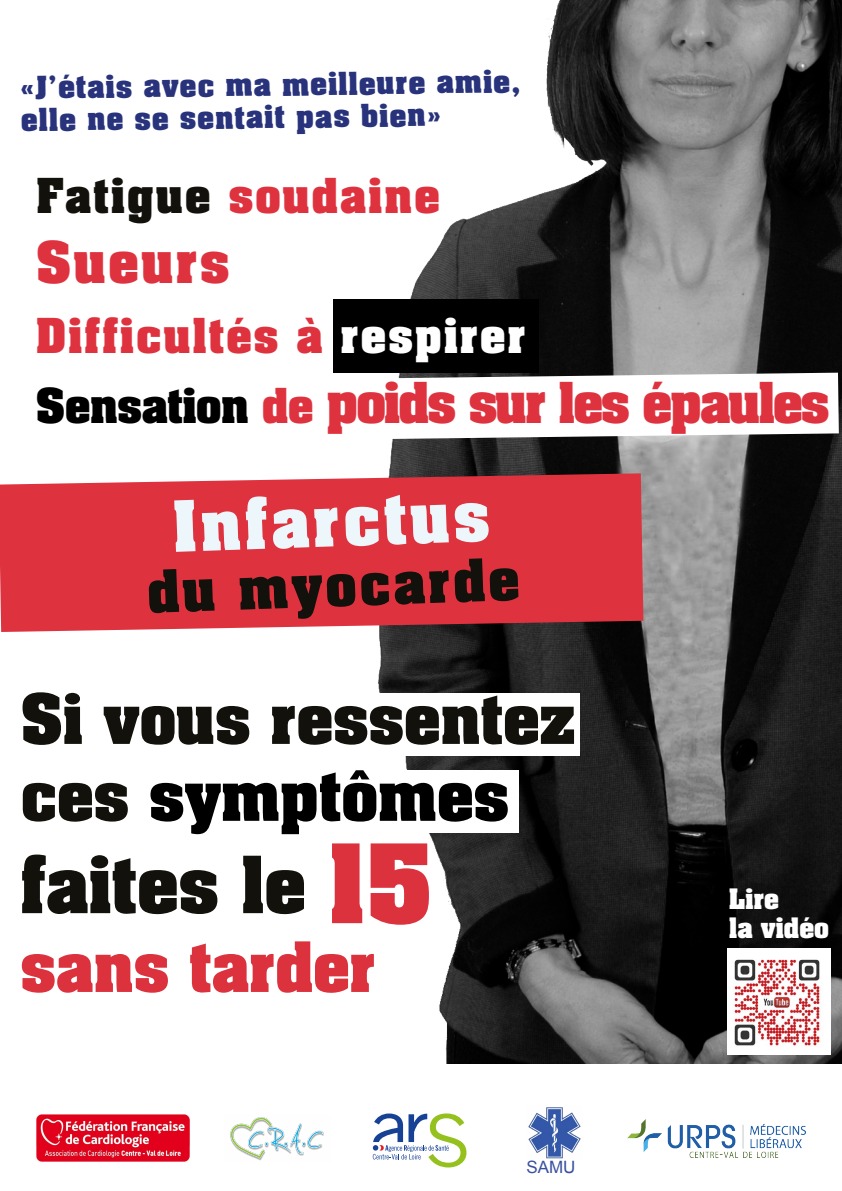
<style>
.page{position:relative;width:842px;height:1191px;background:#fff}
.page>*{position:absolute;margin:0;border:0;box-sizing:border-box;transform-origin:0 0}
.t1{font:700 67px "Aachen Std";color:#12110c}
.t2{font:700 60px "Aachen Std";color:#edf7fb}
.t3{font:700 59px "Aachen Std";color:#12110c}
.t4{font:700 59px "Aachen Std";color:#000}
.t5{font:700 59px "Aachen Std";color:#dc323e}
.t6{font:700 50px "Aachen Std";color:#12110c}
.t7{font:700 49px "Aachen Std";letter-spacing:.05em;color:#df323f}
.t8{font:700 48px "Aachen Std";letter-spacing:-.04em;color:#df323f}
.t9{font:700 41px "Aachen Std";letter-spacing:.05em;color:#df323f}
.t10{font:700 27px/32.3px "Aachen Std";color:#28337c}
.t11{font:700 24px/28.8px "Aachen Std";color:#fff}
.t12{font:17px "Arial";color:#39509e}
.s1{color:#12110c}
.s2{color:#fff}
.s3{font-size:41px;color:#000}
.s4{font-size:41px}
.s5{font-size:93px;color:#dc323e}
</style>
<div class="page">
<img style="left:378px;top:0;width:464px;height:1063px">
<svg style="left:378px;top:373px;width:461px;height:67px"></svg>
<img style="left:36px;top:1114px;width:153px;height:47px">
<img style="left:230px;top:1117px;width:94px;height:44px">
<svg style="left:373px;top:1113px;width:93px;height:54px"></svg>
<img style="left:528px;top:1107px;width:53px;height:52px">
<img style="left:627px;top:1119px;width:179px;height:38px">
<div style="left:266px;top:693px;width:314px;height:62px;background:#fff"></div>
<svg style="left:0;top:473px;width:643px;height:159px;background:#da3a46"></svg>
<div style="left:333px;top:299px;width:205px;height:74px;background:#000"></div>
<img style="left:727px;top:948px;width:104px;height:106px">
<div style="left:205px;top:770px;width:314px;height:62px;background:#fff"></div>
<p class="t10" style="left:20px;top:73px;width:502px;rotate:-1deg">«J’étais avec ma meilleure amie, elle ne se sentait pas bien»</p>
<h3 class="t9" style="left:36px;top:166px;width:405px"><span class="s1">Fatigue</span> soudaine</h3>
<h3 class="t7" style="left:36px;top:227px;width:195px">Sueurs</h3>
<h3 class="t9" style="left:36px;top:306px;width:491px">Difficultés à <span class="s2">respirer</span></h3>
<h3 class="t8" style="left:36px;top:368px;width:795px"><span class="s3">Sensation</span> <span class="s4">de</span> poids sur les épaules</h3>
<h2 class="t2" style="left:171px;top:483px;width:318px;rotate:-2deg">Infarctus</h2>
<h3 class="t6" style="left:146px;top:555px;width:373px;rotate:-2deg">du myocarde</h3>
<h3 class="t3" style="left:21px;top:676px;width:556px">Si vous ressentez</h3>
<h3 class="t4" style="left:21px;top:753px;width:490px"><span class="s1">ces</span> symptômes</h3>
<h1 class="t1" style="left:21px;top:836px;width:411px">faites le <span class="s5">15</span></h1>
<h3 class="t5" style="left:21px;top:924px;width:357px">sans tarder</h3>
<p class="t12" style="left:526px;top:1155px;width:51px">SAMU</p>
<p class="t11" style="left:729px;top:885px;width:101px">Lire<br>la vidéo</p>
</div>
